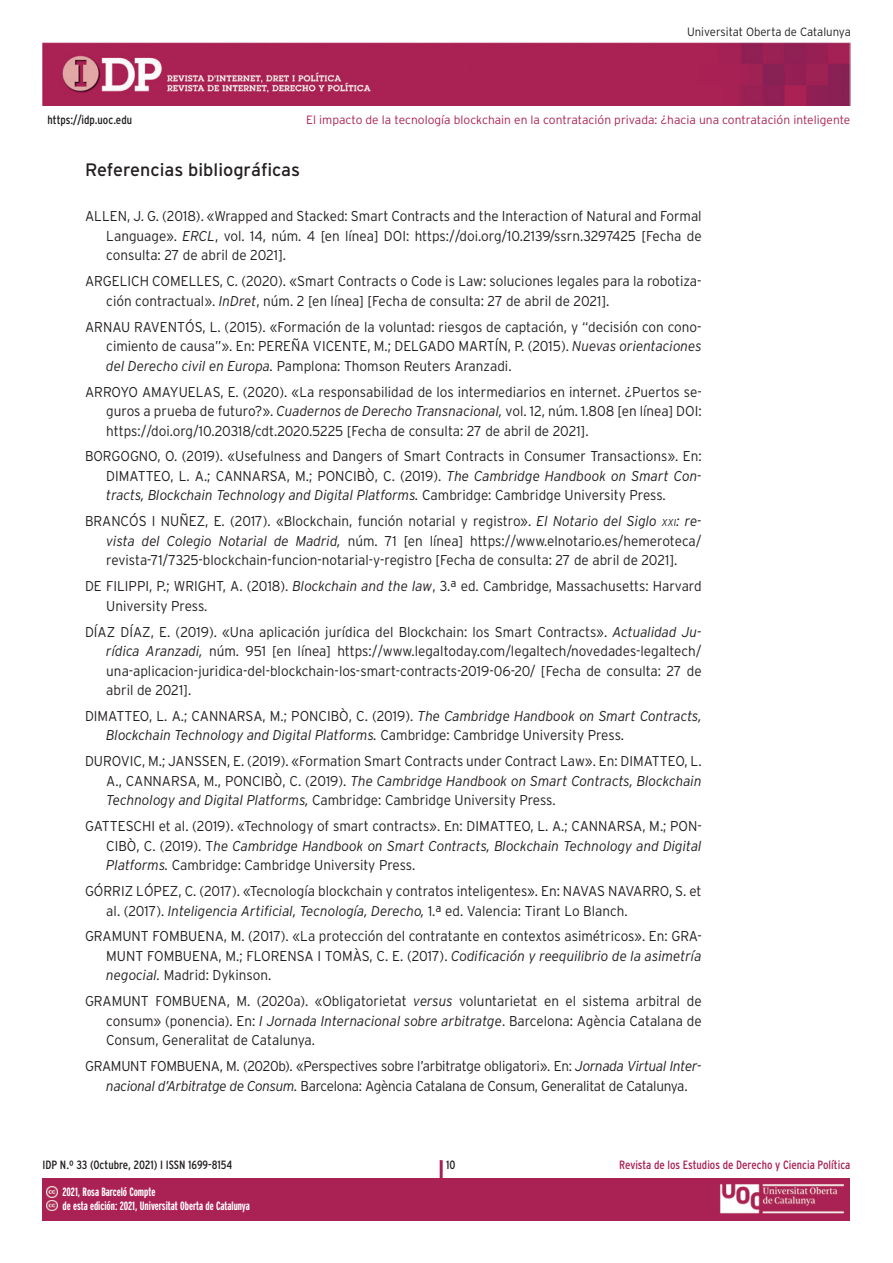
<style>
.page{position:relative;width:893px;height:1263px;background:#fff}
.page>*{position:absolute;margin:0;border:0;box-sizing:border-box;transform-origin:0 0}
.t1{font:18px "Interstate";color:#231f20}
.t2{font:300 14.25px/19.5px "Interstate";color:#231f20;text-align:justify;scale:.95 1}
.t3{font:300 14.25px/19.5px "Interstate";letter-spacing:-.02em;color:#231f20;text-align:center;scale:.95 1}
.t4{font:300 12px "Interstate";color:#aa2254}
.t5{font:700 extra-condensed 12px/13.5px "Interstate";color:#fff}
.t6{font:condensed 12px "Interstate";color:#231f20}
.t7{font:condensed 12px "Interstate";color:#aa2254}
.t8{font:300 12px "Interstate";color:#231f20;scale:.95 1}
.s1{font-style:italic}
.s2{font-style:italic;font-size:10.05px}
</style>
<div class="page">
<div style="left:43px;top:1178px;width:807px;height:42px;background:#aa2254"></div>
<hr style="left:440px;top:1160px;width:3px;height:44px;background:#aa2254">
<img style="left:43px;top:43px;width:807px;height:63px">
<svg style="left:47px;top:1186px;width:10px;height:25px"></svg>
<img style="left:720px;top:1184px;width:125px;height:30px">
<p class="t6" style="left:48px;top:113px;width:86px">https://idp.uoc.edu</p>
<p class="t8" style="left:687px;top:25px;width:174px">Universitat Oberta de Catalunya</p>
<p class="t4" style="left:306px;top:113px;width:546px">El impacto de la tecnología blockchain en la contratación privada: ¿hacia una contratación inteligente</p>
<p class="t1" style="left:85px;top:160px;width:217px">Referencias bibliográficas</p>
<p class="t2" style="left:106px;top:206px;width:628px;text-indent:-21px">ALLEN, J. G. (2018). «Wrapped and Stacked: Smart Contracts and the Interaction of Natural and Formal Language». <span class="s1">ERCL</span>, vol. 14, núm. 4 [en línea] DOI: https://doi.org/10.2139/ssrn.3297425 [Fecha de consulta: 27 de abril de 2021].</p>
<p class="t2" style="left:106px;top:271px;width:628px;text-indent:-21px">ARGELICH COMELLES, C. (2020). «Smart Contracts o Code is Law: soluciones legales para la robotiza&shy;ción contractual». <span class="s1">InDret</span>, núm. 2 [en línea] [Fecha de consulta: 27 de abril de 2021].</p>
<p class="t2" style="left:106px;top:317px;width:628px;text-indent:-21px">ARNAU RAVENTÓS, L. (2015). «Formación de la voluntad: riesgos de captación, y “decisión con cono&shy;cimiento de causa”». En: PEREÑA VICENTE, M.; DELGADO MARTÍN, P. (2015). <span class="s1">Nuevas orientaciones del Derecho civil en Europa.</span> Pamplona: Thomson Reuters Aranzadi.</p>
<p class="t2" style="left:106px;top:382px;width:628px;text-indent:-21px">ARROYO AMAYUELAS, E. (2020). «La responsabilidad de los intermediarios en internet. ¿Puertos se&shy;guros a prueba de futuro?». <span class="s1">Cuadernos de Derecho Transnacional,</span> vol. 12, núm. 1.808 [en línea] DOI: https://doi.org/10.20318/cdt.2020.5225 [Fecha de consulta: 27 de abril de 2021].</p>
<p class="t2" style="left:106px;top:446px;width:628px;text-indent:-21px">BORGOGNO, O. (2019). «Usefulness and Dangers of Smart Contracts in Consumer Transactions». En:<br>DIMATTEO, L. A.; CANNARSA, M.; PONCIBÒ, C. (2019). <span class="s1">The Cambridge Handbook on Smart Con&shy;tracts, Blockchain Technology and Digital Platforms.</span> Cambridge: Cambridge University Press.</p>
<p class="t2" style="left:106px;top:511px;width:628px;text-indent:-21px">BRANCÓS I NUÑEZ, E. (2017). «Blockchain, función notarial y registro». <span class="s1">El Notario del Siglo</span> <span class="s2">XXI</span><span class="s1">: re&shy;vista del Colegio Notarial de Madrid,</span> núm. 71 [en línea] https://www.elnotario.es/hemeroteca/ revista-71/7325-blockchain-funcion-notarial-y-registro [Fecha de consulta: 27 de abril de 2021].</p>
<p class="t2" style="left:106px;top:576px;width:628px;text-indent:-21px">DE FILIPPI, P.; WRIGHT, A. (2018). <span class="s1">Blockchain and the law</span>, 3.ª ed. Cambridge, Massachusetts: Harvard<br>University Press.</p>
<p class="t2" style="left:106px;top:622px;width:628px;text-indent:-21px">DÍAZ DÍAZ, E. (2019). «Una aplicación jurídica del Blockchain: los Smart Contracts». <span class="s1">Actualidad Ju&shy;rídica Aranzadi,</span> núm. 951 [en línea] https://www.legaltoday.com/legaltech/novedades-legaltech/ una-aplicacion-juridica-del-blockchain-los-smart-contracts-2019-06-20/ [Fecha de consulta: 27 de abril de 2021].</p>
<p class="t2" style="left:106px;top:706px;width:628px;text-indent:-21px">DIMATTEO, L. A.; CANNARSA, M.; PONCIBÒ, C. (2019). <span class="s1">The Cambridge Handbook on Smart Contracts,<br>Blockchain Technology and Digital Platforms.</span> Cambridge: Cambridge University Press.</p>
<p class="t2" style="left:106px;top:751px;width:628px;text-indent:-21px">DUROVIC, M.; JANSSEN, E. (2019). «Formation Smart Contracts under Contract Law». En: DIMATTEO, L.<br>A., CANNARSA, M., PONCIBÒ, C. (2019). <span class="s1">The Cambridge Handbook on Smart Contracts, Blockchain Technology and Digital Platforms,</span> Cambridge: Cambridge University Press.</p>
<p class="t2" style="left:106px;top:816px;width:628px;text-indent:-21px">GATTESCHI et al. (2019). «Technology of smart contracts». En: DIMATTEO, L. A.; CANNARSA, M.; PON-CIBÒ, C. (2019). T<span class="s1">he Cambridge Handbook on Smart Contracts, Blockchain Technology and Digital Platforms.</span> Cambridge: Cambridge University Press.</p>
<p class="t2" style="left:106px;top:881px;width:628px;text-indent:-21px">GÓRRIZ LÓPEZ, C. (2017). «Tecnología blockchain y contratos inteligentes». En: NAVAS NAVARRO, S. et al. (2017). <span class="s1">Inteligencia Artificial, Tecnología, Derecho,</span> 1.ª ed. Valencia: Tirant Lo Blanch.</p>
<p class="t2" style="left:106px;top:926px;width:628px;text-indent:-21px">GRAMUNT FOMBUENA, M. (2017). «La protección del contratante en contextos asimétricos». En: GRA-MUNT FOMBUENA, M.; FLORENSA I TOMÀS, C. E. (2017). <span class="s1">Codificación y reequilibrio de la asimetría negocial.</span> Madrid: Dykinson.</p>
<p class="t2" style="left:106px;top:991px;width:628px;text-indent:-21px">GRAMUNT FOMBUENA, M. (2020a). «Obligatorietat <span class="s1">versus</span> voluntarietat en el sistema arbitral de consum» (ponencia). En: <span class="s1">I Jornada Internacional sobre arbitratge</span>. Barcelona: Agència Catalana de Consum, Generalitat de Catalunya.</p>
<p class="t3" style="left:85px;top:1056px;width:651px">GRAMUNT FOMBUENA, M. (2020b). «Perspectives sobre l’arbitratge obligatori». En: <span class="s1">Jornada Virtual Inter&shy;nacional d’Arbitratge de Consum.</span> Barcelona: Agència Catalana de Consum, Generalitat de Catalunya.</p>
<p class="t6" style="left:43px;top:1158px;width:191px">IDP N.º 33 (Octubre, 2021) I ISSN 1699-8154</p>
<p class="t6" style="left:446px;top:1158px;width:11px">10</p>
<p class="t7" style="left:619px;top:1158px;width:233px">Revista de los Estudios de Derecho y Ciencia Política</p>
<p class="t5" style="left:63px;top:1185px;width:189px">2021, Rosa Barceló Compte<br>de esta edición: 2021, Universitat Oberta de Catalunya</p>
<p class="t5" style="left:59px;top:1185px;width:31px">Eloi Puig</p>
</div>
